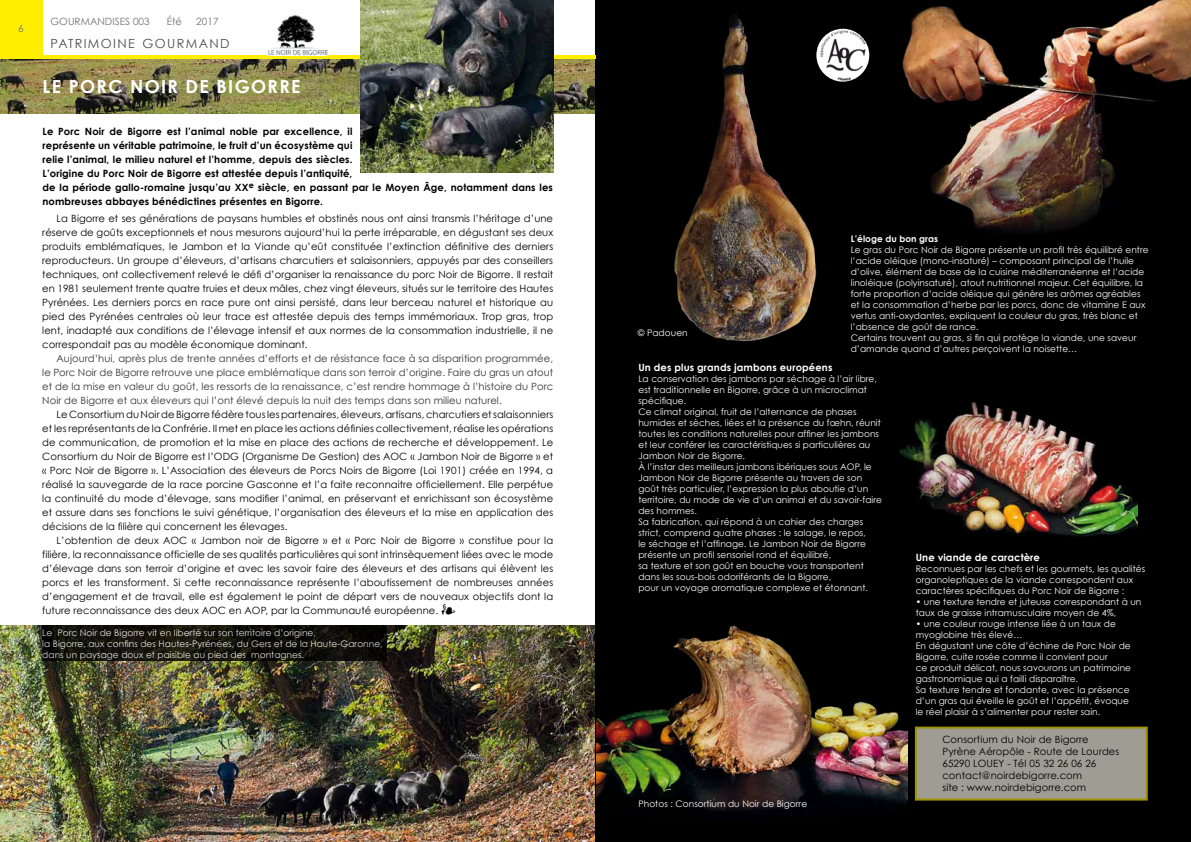
<style>
.page{position:relative;width:1191px;height:842px;background:#fff}
.page>*{position:absolute;margin:0;border:0;box-sizing:border-box;transform-origin:0 0}
.t1{font:700 18px "Century Gothic";letter-spacing:.075em;color:#fff}
.t2{font:12.6px "Century Gothic";letter-spacing:.105em;color:#4b4b4d}
.t3{font:10px/14px "Century Gothic";letter-spacing:.005em;color:#000;text-align:justify}
.t4{font:700 10px/14px "Century Gothic";letter-spacing:.01em;color:#000}
.t5{font:10px/14px "Century Gothic";letter-spacing:.005em;color:#333;text-align:justify}
.t6{font:700 10px "Century Gothic";letter-spacing:.01em;color:#fff}
.t7{font:10px "Century Gothic";letter-spacing:.005em;color:#707172}
.t8{font:9px/11px "Century Gothic";letter-spacing:.005em;color:#fff}
.t9{font:700 9px "Century Gothic";letter-spacing:.005em;color:#fff}
.s1{font-family:"Minion Pro";font-size:14px}
</style>
<div class="page">
<img style="left:0;top:58px;width:361px;height:55px">
<img style="left:0;top:626px;width:595px;height:216px">
<div style="left:595px;top:0;width:596px;height:842px;background:#000"></div>
<img style="left:596px;top:625px;width:311px;height:187px">
<img style="left:553px;top:58px;width:42px;height:55px">
<hr style="left:0;top:55px;width:595px;height:3px;background:#fe0">
<div style="left:0;top:0;width:42px;height:56px;background:#fe0"></div>
<img style="left:674px;top:14px;width:196px;height:328px">
<div style="left:916px;top:728px;width:230px;height:72px;background:#9e9c93"></div>
<svg style="left:42px;top:626px;width:345px;height:35px;background:#11100a"></svg>
<img style="left:902px;top:0;width:289px;height:233px">
<img style="left:899px;top:402px;width:238px;height:135px">
<img style="left:361px;top:0;width:192px;height:173px">
<img style="left:268px;top:16px;width:59px;height:39px">
<img style="left:816px;top:29px;width:53px;height:53px;border-radius:26px">
<p class="t7" style="left:18px;top:22px;width:7px">6</p>
<p class="t7" style="left:51px;top:15px;width:101px">GOURMANDISES 003</p>
<p class="t7" style="left:167px;top:15px;width:17px">Été</p>
<p class="t7" style="left:196px;top:15px;width:24px">2017</p>
<p class="t2" style="left:51px;top:36px;width:180px">PATRIMOINE GOURMAND</p>
<h1 class="t1" style="left:43px;top:75px;width:259px">LE PORC NOIR DE BIGORRE</h1>
<p class="t4" style="left:43px;top:124px;width:512px">Le Porc Noir de Bigorre est l’animal noble par excellence, il<br>représente un véritable patrimoine, le fruit d’un écosystème qui<br>relie l’animal, le milieu naturel et l’homme, depuis des siècles.<br>L’origine du Porc Noir de Bigorre est attestée depuis l’antiquité,<br>de la période gallo-romaine jusqu’au XX<sup>e</sup> siècle, en passant par le Moyen Âge, notamment dans les nombreuses abbayes bénédictines présentes en Bigorre.</p>
<p class="t3" style="left:42px;top:211px;width:512px;text-indent:14px">La Bigorre et ses générations de paysans humbles et obstinés nous ont ainsi transmis l’héritage d’une réserve de goûts exceptionnels et nous mesurons aujourd’hui la perte irréparable, en dégustant ses deux produits emblématiques, le Jambon et la Viande qu’eût constituée l’extinction définitive des derniers reproducteurs. Un groupe d’éleveurs, d’artisans charcutiers et salaisonniers, appuyés par des conseillers techniques, ont collectivement relevé le défi d’organiser la renaissance du porc Noir de Bigorre. Il restait en 1981 seulement trente quatre truies et deux mâles, chez vingt éleveurs, situés sur le territoire des Hautes Pyrénées. Les derniers porcs en race pure ont ainsi persisté, dans leur berceau naturel et historique au pied des Pyrénées centrales où leur trace est attestée depuis des temps immémoriaux. Trop gras, trop lent, inadapté aux conditions de l’élevage intensif et aux normes de la consommation industrielle, il ne correspondait pas au modèle économique dominant.</p>
<p class="t5" style="left:42px;top:351px;width:512px;text-indent:14px">Aujourd’hui, après plus de trente années d’efforts et de résistance face à sa disparition programmée, le Porc Noir de Bigorre retrouve une place emblématique dans son terroir d’origine. Faire du gras un atout et de la mise en valeur du goût, les ressorts de la renaissance, c’est rendre hommage à l’histoire du Porc Noir de Bigorre et aux éleveurs qui l’ont élevé depuis la nuit des temps dans son milieu naturel.</p>
<p class="t3" style="left:42px;top:407px;width:512px;text-indent:14px">Le Consortium du Noir de Bigorre fédère tous les partenaires, éleveurs, artisans, charcutiers et salaisonniers et les représentants de la Confrérie. Il met en place les actions définies collectivement, réalise les opérations de communication, de promotion et la mise en place des actions de recherche et développement. Le Consortium du Noir de Bigorre est l’ODG (Organisme De Gestion) des AOC « Jambon Noir de Bigorre » et « Porc Noir de Bigorre ». L’Association des éleveurs de Porcs Noirs de Bigorre (Loi 1901) créée en 1994, a réalisé la sauvegarde de la race porcine Gasconne et l’a faite reconnaitre officiellement. Elle perpétue la continuité du mode d’élevage, sans modifier l’animal, en préservant et enrichissant son écosystème et assure dans ses fonctions le suivi génétique, l’organisation des éleveurs et la mise en application des décisions de la filière qui concernent les élevages.</p>
<p class="t3" style="left:42px;top:533px;width:512px;text-indent:14px">L’obtention de deux AOC « Jambon noir de Bigorre » et « Porc Noir de Bigorre » constitue pour la filière, la reconnaissance officielle de ses qualités particulières qui sont intrinsèquement liées avec le mode d’élevage dans son terroir d’origine et avec les savoir faire des éleveurs et des artisans qui élèvent les porcs et les transforment. Si cette reconnaissance représente l’aboutissement de nombreuses années d’engagement et de travail, elle est également le point de départ vers de nouveaux objectifs dont la future reconnaissance des deux AOC en AOP, par la Communauté européenne. <span class="s1">❧</span></p>
<p class="t8" style="left:42px;top:627px;width:342px">Le Porc Noir de Bigorre vit en liberté sur son territoire d’origine,<br>la Bigorre, aux confins des Hautes-Pyrénées, du Gers et de la Haute-Garonne, dans un paysage doux et paisible au pied des montagnes.</p>
<p class="t8" style="left:638px;top:327px;width:51px">© Padouen</p>
<p class="t9" style="left:850px;top:233px;width:89px">L’éloge du bon gras</p>
<p class="t8" style="left:850px;top:244px;width:299px">Le gras du Porc Noir de Bigorre présente un profil très équilibré entre l’acide oléique (mono-insaturé) – composant principal de l’huile d’olive, élément de base de la cuisine méditerranéenne et l’acide linoléique (polyinsaturé), atout nutritionnel majeur. Cet équilibre, la forte proportion d’acide oléique qui génère les arômes agréables et la consommation d’herbe par les porcs, donc de vitamine E aux vertus anti-oxydantes, expliquent la couleur du gras, très blanc et l’absence de goût de rance.<br>Certains trouvent au gras, si fin qui protège la viande, une saveur d’amande quand d’autres perçoivent la noisette…</p>
<p class="t6" style="left:638px;top:361px;width:195px">Un des plus grands jambons européens</p>
<p class="t8" style="left:638px;top:373px;width:245px">La conservation des jambons par séchage à l’air libre, est traditionnelle en Bigorre, grâce à un microclimat spécifique.<br>Ce climat original, fruit de l’alternance de phases humides et sèches, liées et la présence du fœhn, réunit toutes les conditions naturelles pour affiner les jambons et leur conférer les caractéristiques si particulières au Jambon Noir de Bigorre.<br>À l’instar des meilleurs jambons ibériques sous AOP, le Jambon Noir de Bigorre présente au travers de son goût très particulier, l’expression la plus aboutie d’un territoire, du mode de vie d’un animal et du savoir-faire des hommes.<br>Sa fabrication, qui répond à un cahier des charges strict, comprend quatre phases : le salage, le repos,<br>le séchage et l’affinage. Le Jambon Noir de Bigorre présente un profil sensoriel rond et équilibré,<br>sa texture et son goût en bouche vous transportent dans les sous-bois odoriférants de la Bigorre,<br>pour un voyage aromatique complexe et étonnant.</p>
<p class="t8" style="left:638px;top:798px;width:170px">Photos : Consortium du Noir de Bigorre</p>
<p class="t6" style="left:915px;top:551px;width:126px">Une viande de caractère</p>
<p class="t8" style="left:915px;top:563px;width:231px">Reconnues par les chefs et les gourmets, les qualités organoleptiques de la viande correspondent aux caractères spécifiques du Porc Noir de Bigorre :</p>
<p class="t8" style="left:915px;top:596px;width:227px">• une texture tendre et juteuse correspondant à un taux de graisse intramusculaire moyen de 4%,</p>
<p class="t8" style="left:915px;top:618px;width:217px">• une couleur rouge intense liée à un taux de myoglobine très élevé…<br>En dégustant une côte d’échine de Porc Noir de Bigorre, cuite rosée comme il convient pour<br>ce produit délicat, nous savourons un patrimoine gastronomique qui a failli disparaître.<br>Sa texture tendre et fondante, avec la présence d’un gras qui éveille le goût et l’appétit, évoque le réel plaisir à s’alimenter pour rester sain.</p>
<p class="t3" style="left:942px;top:733px;width:178px;line-height:12px;text-align:left">Consortium du Noir de Bigorre<br>Pyrène Aéropôle - Route de Lourdes<br>65290 LOUEY - Tél 05 32 26 06 26 contact@noirdebigorre.com<br>site : www.noirdebigorre.com</p>
</div>
